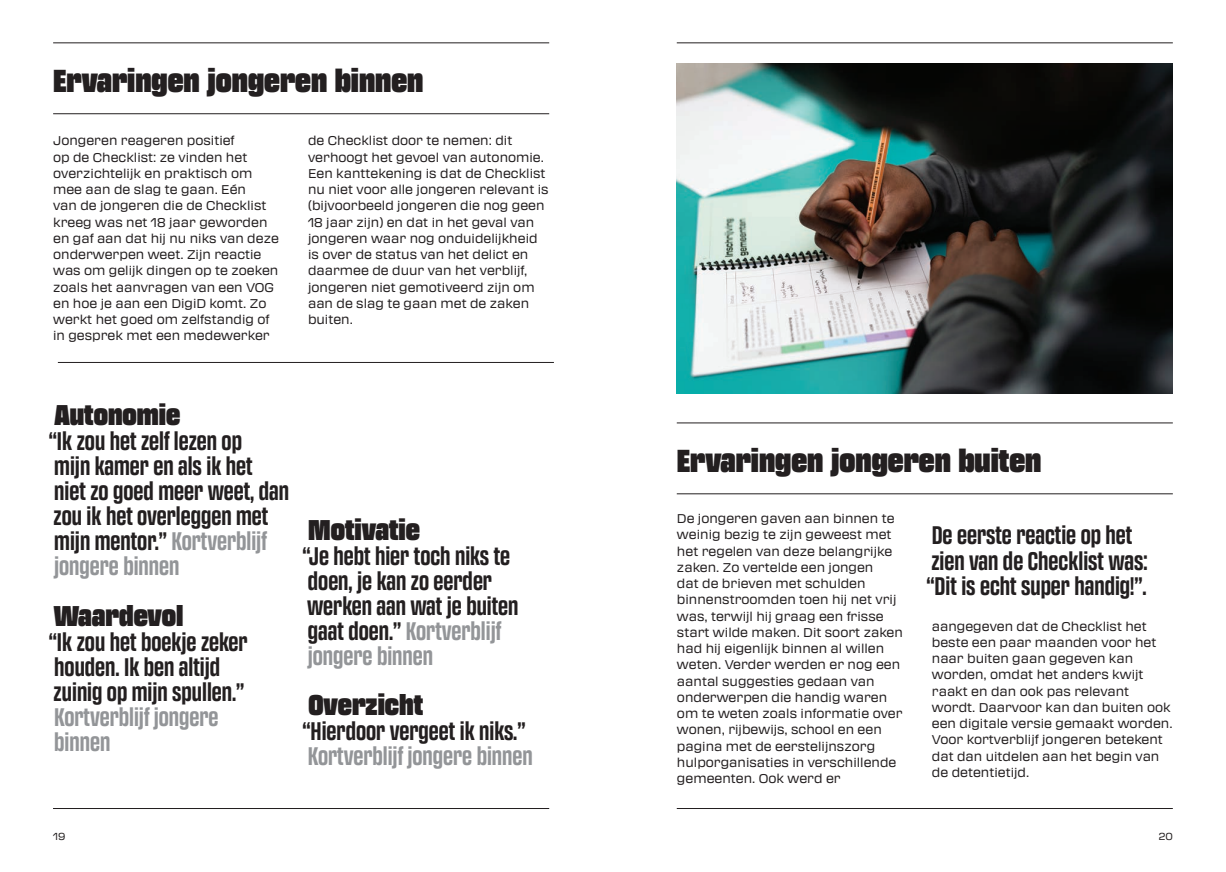
<style>
.page{position:relative;width:1226px;height:872px;background:#fff}
.page>*{position:absolute;margin:0;border:0;box-sizing:border-box;transform-origin:0 0}
.t1{font:900 condensed 31.25px "Transducer";color:#231f20}
.t2{font:900 condensed 28px "Transducer";color:#231f20}
.t3{font:700 condensed 25px/25px "Transducer";color:#231f20}
.t4{font:700 condensed 25px/25px "Transducer";color:#939598}
.t5{font:12.5px/16.2px "Transducer";color:#231f20}
.t6{font:10px "Transducer";color:#231f20}
.s1{color:#939598}
</style>
<div class="page">
<hr style="left:58px;top:362px;width:496px;height:1px;background:#231f20">
<hr style="left:677px;top:422px;width:496px;height:1px;background:#231f20">
<hr style="left:677px;top:493px;width:496px;height:1px;background:#231f20">
<hr style="left:53px;top:43px;width:496px;height:1px;background:#231f20">
<hr style="left:53px;top:808px;width:496px;height:1px;background:#231f20">
<hr style="left:677px;top:43px;width:496px;height:1px;background:#231f20">
<hr style="left:677px;top:808px;width:496px;height:1px;background:#231f20">
<hr style="left:53px;top:113px;width:496px;height:1px;background:#231f20">
<img style="left:677px;top:64px;width:496px;height:329px">
<h1 class="t1" style="left:53px;top:56px;width:372px">Ervaringen jongeren binnen</h1>
<p class="t5" style="left:53px;top:132px;width:227px">Jongeren reageren positief<br>op de Checklist: ze vinden het overzichtelijk en praktisch om mee aan de slag te gaan. Eén<br>van de jongeren die de Checklist kreeg was net 18 jaar geworden en gaf aan dat hij nu niks van deze onderwerpen weet. Zijn reactie was om gelijk dingen op te zoeken zoals het aanvragen van een VOG en hoe je aan een DigiD komt. Zo werkt het goed om zelfstandig of in gesprek met een medewerker</p>
<p class="t5" style="left:308px;top:132px;width:242px">de Checklist door te nemen: dit verhoogt het gevoel van autonomie.<br>Een kanttekening is dat de Checklist nu niet voor alle jongeren relevant is (bijvoorbeeld jongeren die nog geen<br>18 jaar zijn) en dat in het geval van jongeren waar nog onduidelijkheid is over de status van het delict en daarmee de duur van het verblijf, jongeren niet gemotiveerd zijn om aan de slag te gaan met de zaken buiten.</p>
<h2 class="t2" style="left:54px;top:393px;width:127px">Autonomie</h2>
<h3 class="t3" style="left:49px;top:427px;width:242px">“Ik zou het zelf lezen op<br>mijn kamer en als ik het<br>niet zo goed meer weet, dan zou ik het overleggen met mijn mentor.” <span class="s1">Kortverblijf jongere binnen</span></h3>
<h2 class="t2" style="left:54px;top:594px;width:131px">Waardevol</h2>
<h3 class="t3" style="left:49px;top:628px;width:200px">“Ik zou het boekje zeker houden. Ik ben altijd zuinig op mijn spullen.”</h3>
<h3 class="t4" style="left:54px;top:703px;width:166px">Kortverblijf jongere binnen</h3>
<h2 class="t2" style="left:308px;top:508px;width:113px">Motivatie</h2>
<h3 class="t3" style="left:302px;top:542px;width:218px">“Je hebt hier toch niks te doen, je kan zo eerder werken aan wat je buiten gaat doen.” <span class="s1">Kortverblijf jongere binnen</span></h3>
<h2 class="t2" style="left:308px;top:683px;width:116px">Overzicht</h2>
<h3 class="t3" style="left:302px;top:717px;width:225px">“Hierdoor vergeet ik niks.”</h3>
<h3 class="t4" style="left:308px;top:742px;width:226px">Kortverblijf jongere binnen</h3>
<h1 class="t1" style="left:677px;top:436px;width:366px">Ervaringen jongeren buiten</h1>
<p class="t5" style="left:677px;top:510px;width:227px">De jongeren gaven aan binnen te weinig bezig te zijn geweest met het regelen van deze belangrijke zaken. Zo vertelde een jongen<br>dat de brieven met schulden binnenstroomden toen hij net vrij was, terwijl hij graag een frisse start wilde maken. Dit soort zaken had hij eigenlijk binnen al willen weten. Verder werden er nog een aantal suggesties gedaan van onderwerpen die handig waren om te weten zoals informatie over wonen, rijbewijs, school en een pagina met de eerstelijnszorg hulporganisaties in verschillende gemeenten. Ook werd er</p>
<h3 class="t3" style="left:926px;top:522px;width:222px">De eerste reactie op het zien van de Checklist was: “Dit is echt super handig!”.</h3>
<p class="t5" style="left:932px;top:617px;width:242px">aangegeven dat de Checklist het beste een paar maanden voor het naar buiten gaan gegeven kan worden, omdat het anders kwijt raakt en dan ook pas relevant wordt. Daarvoor kan dan buiten ook een digitale versie gemaakt worden.<br>Voor kortverblijf jongeren betekent dat dan uitdelen aan het begin van de detentietijd.</p>
<p class="t6" style="left:53px;top:829px;width:14px">19</p>
<p class="t6" style="left:1159px;top:829px;width:16px">20</p>
</div>
